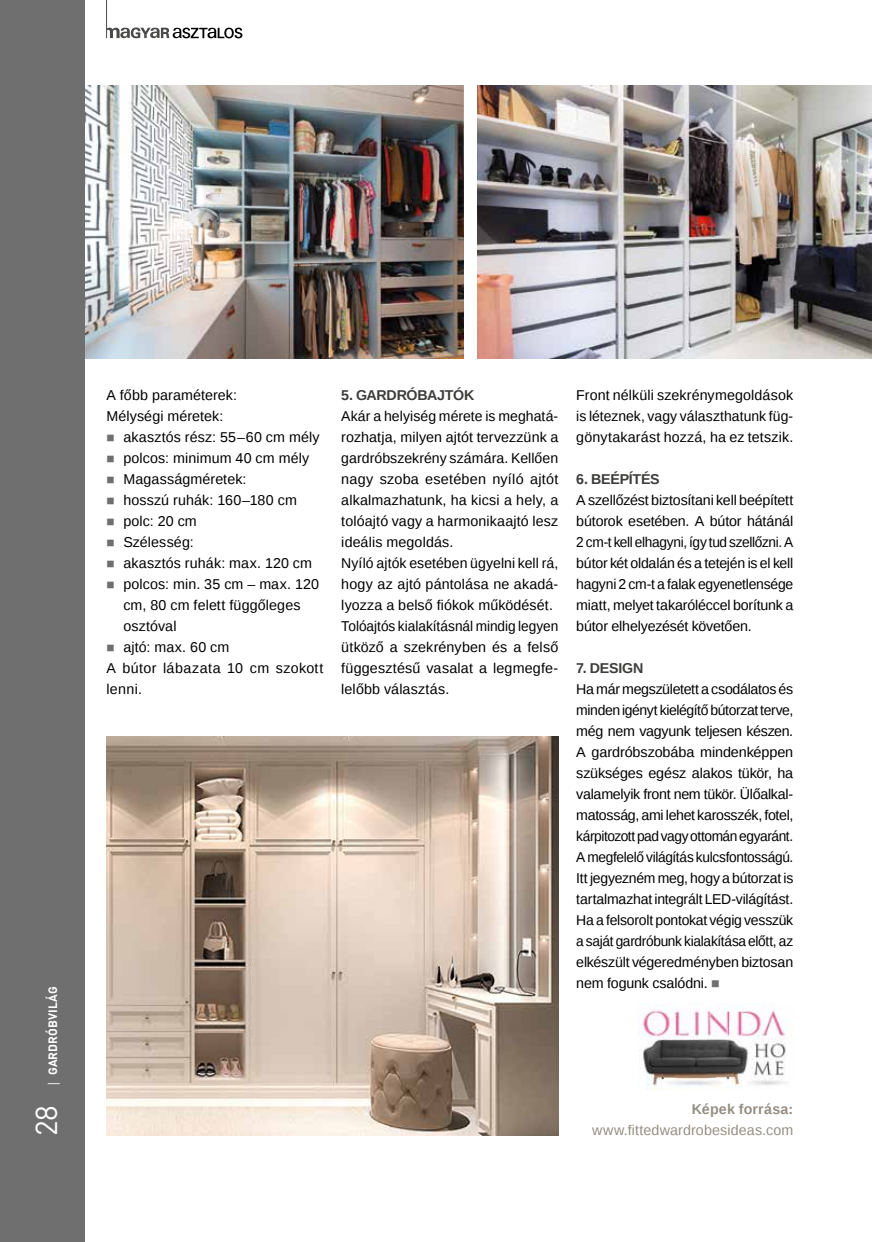
<style>
.page{position:relative;width:872px;height:1242px;background:#fff}
.page>*{position:absolute;margin:0;border:0;box-sizing:border-box;transform-origin:0 0}
.t1{font:30px "DIN Pro";color:#fff}
.t2{font:14.25px/21px "Liberation Sans";letter-spacing:.01em;color:#000}
.t3{font:14.25px/21px "Liberation Sans";letter-spacing:.03em;color:#000}
.t4{font:700 14.25px "Liberation Sans";letter-spacing:-.015em;color:#3c3c3b}
.t5{font:14.25px "Liberation Sans";letter-spacing:.01em;color:#968e82}
.t6{font:700 14.25px "Liberation Sans";letter-spacing:.01em;color:#968e82}
.t7{font:700 12px "DIN Pro";letter-spacing:.01em;color:#fff}
.s1{font-family:"Open Sans";font-weight:400}
.s2{font-size:13.5px;color:#706f6f}
.s3{color:#706f6f}
</style>
<div class="page">
<div style="left:0;top:0;width:85px;height:1242px;background:#706f6f"></div>
<svg style="left:107px;top:27px;width:135px;height:11px"></svg>
<hr style="left:106px;top:0;width:1px;height:38px;background:#4a4a49">
<img style="left:106px;top:736px;width:452px;height:399px">
<img style="left:477px;top:85px;width:395px;height:273px">
<img style="left:85px;top:85px;width:378px;height:273px">
<img style="left:638px;top:1003px;width:150px;height:87px">
<p class="t7" style="left:45px;top:1087px;width:102px;rotate:-90deg"><span class="s1">|</span> GARDRÓBVILÁG</p>
<h1 class="t1" style="left:26px;top:1136px;width:33px;rotate:-90deg">28</h1>
<p class="t2" style="left:106px;top:385px;width:132px">A főbb paraméterek:<br>Mélységi méretek:</p>
<p class="t2" style="left:106px;top:427px;width:215px"><span class="s2">■</span> akasztós rész: 55–60 cm mély</p>
<p class="t2" style="left:106px;top:448px;width:204px"><span class="s2">■</span> polcos: minimum 40 cm mély</p>
<p class="t2" style="left:106px;top:469px;width:142px"><span class="s2">■</span> Magasságméretek:</p>
<p class="t2" style="left:106px;top:490px;width:192px"><span class="s2">■</span> hosszú ruhák: 160–180 cm</p>
<p class="t2" style="left:106px;top:511px;width:92px"><span class="s2">■</span> polc: 20 cm</p>
<p class="t2" style="left:106px;top:532px;width:89px"><span class="s2">■</span> Szélesség:</p>
<p class="t2" style="left:106px;top:553px;width:207px"><span class="s2">■</span> akasztós ruhák: max. 120 cm</p>
<p class="t2" style="left:123px;top:574px;width:197px;text-indent:-17px"><span class="s2">■</span> polcos: min. 35 cm – max. 120 cm, 80 cm felett függőleges osztóval</p>
<p class="t3" style="left:106px;top:637px;width:218px"><span class="s2">■</span> ajtó: max. 60 cm<br>A bútor lábazata 10 cm szokott lenni.</p>
<p class="t4" style="left:341px;top:385px;width:134px">5. GARDRÓBAJTÓK</p>
<p class="t2" style="left:341px;top:406px;width:218px">Akár a helyiség mérete is meghatá&shy;rozhatja, milyen ajtót tervezzünk a gardróbszekrény számára. Kellően nagy szoba esetében nyíló ajtót alkalmazhatunk, ha kicsi a hely, a tolóajtó vagy a harmonikaajtó lesz ideális megoldás.<br>Nyíló ajtók esetében ügyelni kell rá, hogy az ajtó pántolása ne akadá&shy;lyozza a belső fiókok működését.<br>Tolóajtós kialakításnál mindig legyen ütköző a szekrényben és a felső függesztésű vasalat a legmegfe&shy;lelőbb választás.</p>
<p class="t2" style="left:576px;top:385px;width:218px;text-align:justify">Front nélküli szekrénymegoldások is léteznek, vagy választhatunk füg&shy;gönytakarást hozzá, ha ez tetszik.</p>
<p class="t4" style="left:576px;top:469px;width:85px">6. BEÉPÍTÉS</p>
<p class="t2" style="left:576px;top:490px;width:218px;text-align:justify">A szellőzést biztosítani kell beépített bútorok esetében. A bútor hátánál 2 cm-t kell elhagyni, így tud szellőzni. A bútor két oldalán és a tetején is el kell hagyni 2 cm-t a falak egyenetlensége miatt, melyet takaróléccel borítunk a bútor elhelyezését követően.</p>
<p class="t4" style="left:576px;top:658px;width:69px">7. DESIGN</p>
<p class="t2" style="left:576px;top:679px;width:218px;text-align:justify">Ha már megszületett a csodálatos és minden igényt kielégítő bútorzat terve, még nem vagyunk teljesen készen.<br>A gardróbszobába mindenképpen szükséges egész alakos tükör, ha valamelyik front nem tükör. Ülőalkal&shy;matosság, ami lehet karosszék, fotel, kárpitozott pad vagy ottomán egyaránt.<br>A megfelelő világítás kulcsfontosságú.<br>Itt jegyezném meg, hogy a bútorzat is tartalmazhat integrált LED-világítást.<br>Ha a felsorolt pontokat végig vesszük a saját gardróbunk kialakítása előtt, az elkészült végeredményben biztosan nem fogunk csalódni. <span class="s3">■</span></p>
<p class="t6" style="left:692px;top:1099px;width:103px">Képek forrása:</p>
<p class="t5" style="left:592px;top:1122px;width:203px">www.fittedwardrobesideas.com</p>
</div>
